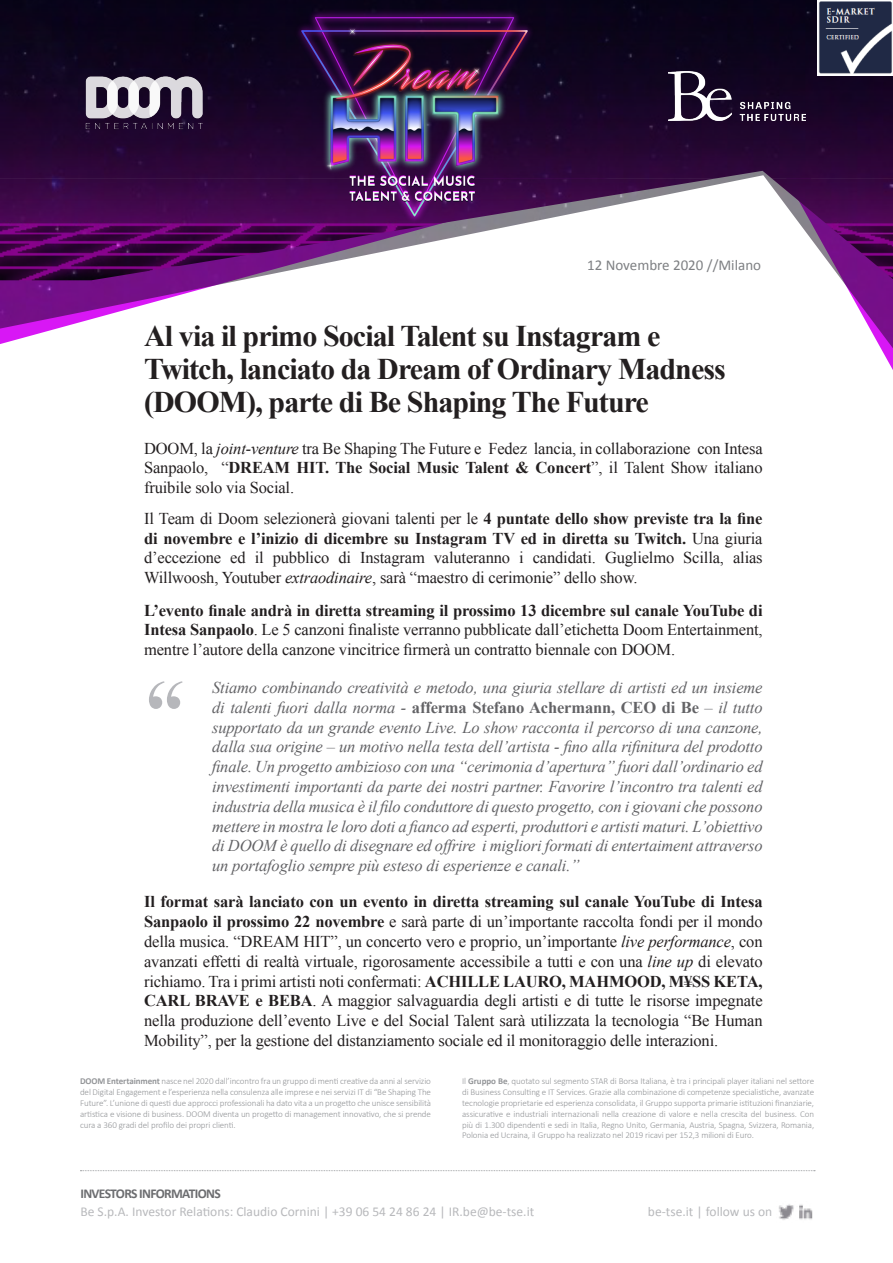
<style>
.page{position:relative;width:893px;height:1263px;background:#fff}
.page>*{position:absolute;margin:0;border:0;box-sizing:border-box;transform-origin:0 0}
.t1{font:108px "Bask Old Face";color:#b6b7bb}
.t2{font:700 30px/33px "Times New Roman";letter-spacing:-.03em;color:#231f20}
.t3{font:16.5px/19.8px "Times New Roman";letter-spacing:-.01em;color:#231f20;text-align:justify}
.t4{font:italic 16.5px/19.8px "Times New Roman";letter-spacing:-.01em;color:#636366;text-align:justify}
.t5{font:15px "Calibri";color:#7e8083}
.t6{font:13.5px "Calibri";color:#b8b9bc}
.t7{font:700 13.5px "Calibri";letter-spacing:-.05em;color:#6c6d70}
.t8{font:300 9px/10.8px "Calibri";letter-spacing:-.01em;color:#939598;text-align:justify}
.s1{font-style:italic}
.s2{font-weight:700}
.s3{font-weight:700;font-style:normal}
</style>
<div class="page">
<img style="left:779px;top:1204px;width:34px;height:16px">
<img style="left:0;top:0;width:893px;height:348px">
<img style="left:74px;top:66px;width:140px;height:72px">
<img style="left:669px;top:72px;width:136px;height:48px">
<img style="left:264px;top:0;width:302px;height:257px">
<svg style="left:80px;top:1170px;width:735px;height:1px"></svg>
<img style="left:818px;top:0;width:75px;height:75px">
<p class="t5" style="left:587px;top:255px;width:176px">12 Novembre 2020 //Milano</p>
<p class="t2" style="left:144px;top:319px;width:583px">Al via il primo Social Talent su Instagram e<br>Twitch, lanciato da Dream of Ordinary Madness (DOOM), parte di Be Shaping The Future</p>
<p class="t3" style="left:144px;top:438px;width:620px">DOOM, la <span class="s1">joint-venture</span> tra Be Shaping The Future e Fedez lancia, in collaborazione con Intesa Sanpaolo, “<span class="s2">DREAM HIT. The Social Music Talent &amp; Concert</span>”, il Talent Show italiano fruibile solo via Social.</p>
<p class="t3" style="left:144px;top:508px;width:620px">Il Team di Doom selezionerà giovani talenti per le <span class="s2">4 puntate dello show previste tra la fine di novembre e l’inizio di dicembre su Instagram TV ed in diretta su Twitch.</span> Una giuria d’eccezione ed il pubblico di Instagram valuteranno i candidati. Guglielmo Scilla, alias Willwoosh, Youtuber <span class="s1">extraodinaire</span>, sarà “maestro di cerimonie” dello show.</p>
<p class="t3" style="left:144px;top:600px;width:620px"><span class="s2">L’evento finale andrà in diretta streaming il prossimo 13 dicembre sul canale YouTube di Intesa Sanpaolo</span>. Le 5 canzoni finaliste verranno pubblicate dall’etichetta Doom Entertainment, mentre l’autore della canzone vincitrice firmerà un contratto biennale con DOOM.</p>
<p class="t4" style="left:212px;top:677px;width:552px">Stiamo combinando creatività e metodo, una giuria stellare di artisti ed un insieme di talenti fuori dalla norma - <span class="s3">afferma Stefano Achermann, CEO di Be</span> – il tutto supportato da un grande evento Live. Lo show racconta il percorso di una canzone, dalla sua origine – un motivo nella testa dell’artista - fino alla rifinitura del prodotto finale. Un progetto ambizioso con una “cerimonia d’apertura” fuori dall’ordinario ed investimenti importanti da parte dei nostri partner. Favorire l’incontro tra talenti ed industria della musica è il filo conduttore di questo progetto, con i giovani che possono mettere in mostra le loro doti a fianco ad esperti, produttori e artisti maturi. L’obiettivo di DOOM è quello di disegnare ed offrire i migliori formati di entertaiment attraverso un portafoglio sempre più esteso di esperienze e canali.”</p>
<p class="t3" style="left:144px;top:891px;width:620px"><span class="s2">Il format sarà lanciato con un evento in diretta streaming sul canale YouTube di Intesa Sanpaolo il prossimo 22 novembre</span> e sarà parte di un’importante raccolta fondi per il mondo della musica. “DREAM HIT”, un concerto vero e proprio, un’importante <span class="s1">live performance</span>, con avanzati effetti di realtà virtuale, rigorosamente accessibile a tutti e con una <span class="s1">line up</span> di elevato richiamo. Tra i primi artisti noti confermati: <span class="s2">ACHILLE LAURO, MAHMOOD, M¥SS KETA, CARL BRAVE e BEBA</span>. A maggior salvaguardia degli artisti e di tutte le risorse impegnate nella produzione dell’evento Live e del Social Talent sarà utilizzata la tecnologia “Be Human Mobility”, per la gestione del distanziamento sociale ed il monitoraggio delle interazioni.</p>
<p class="t1" style="left:144px;top:660px;width:45px">“</p>
<p class="t8" style="left:80px;top:1075px;width:352px"><span class="s2">DOOM Entertainment</span> nasce nel 2020 dall’incontro fra un gruppo di menti creative da anni al servizio del Digital Engagement e l’esperienza nella consulenza alle imprese e nei servizi IT di “Be Shaping The Future”. L’unione di questi due approcci professionali ha dato vita a un progetto che unisce sensibilità artistica e visione di business. DOOM diventa un progetto di management innovativo, che si prende cura a 360 gradi del profilo dei propri clienti.</p>
<p class="t8" style="left:462px;top:1075px;width:354px">Il <span class="s2">Gruppo Be</span>, quotato sul segmento STAR di Borsa Italiana, è tra i principali player italiani nel settore di Business Consulting e IT Services. Grazie alla combinazione di competenze specialistiche, avanzate tecnologie proprietarie ed esperienza consolidata, il Gruppo supporta primarie istituzioni finanziarie, assicurative e industriali internazionali nella creazione di valore e nella crescita del business. Con più di 1.300 dipendenti e sedi in Italia, Regno Unito, Germania, Austria, Spagna, Svizzera, Romania, Polonia ed Ucraina, il Gruppo ha realizzato nel 2019 ricavi per 152,3 milioni di Euro.</p>
<p class="t7" style="left:80px;top:1185px;width:142px">INVESTORS INFORMATIONS</p>
<p class="t6" style="left:80px;top:1202px;width:455px">Be S.p.A. Investor Relations: Claudio Cornini | +39 06 54 24 86 24 | IR.be@be-tse.it</p>
<p class="t6" style="left:648px;top:1202px;width:126px">be-tse.it | follow us on</p>
</div>
